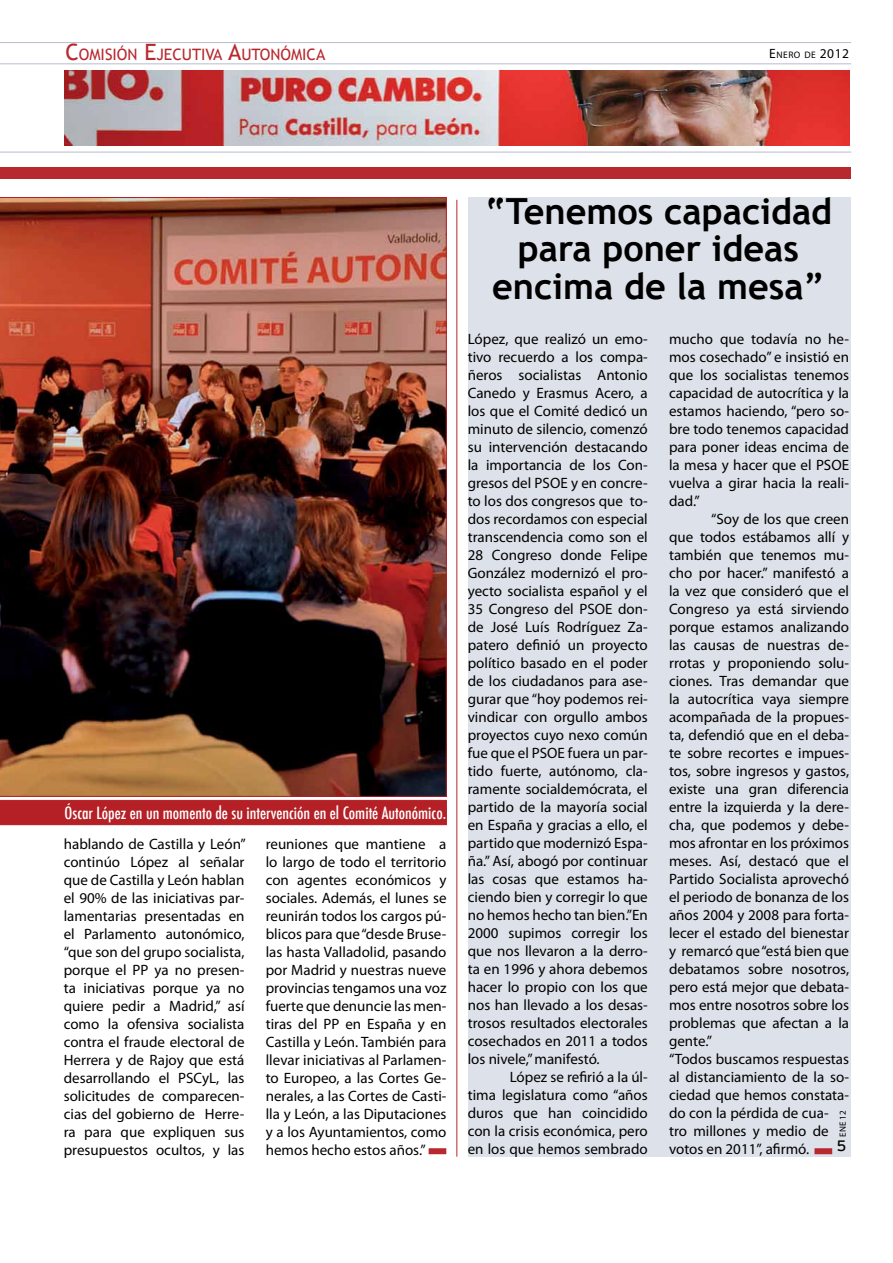
<style>
.page{position:relative;width:893px;height:1263px;background:#fff}
.page>*{position:absolute;margin:0;border:0;box-sizing:border-box;transform-origin:0 0}
.t1{font:700 36px/37.5px "Trebuchet MS";color:#000;text-align:center}
.t2{font:500 condensed 16.5px "Futura";color:#fff}
.t3{font:15.75px "Trebuchet MS";color:#b8292f}
.t4{font:15px/18px "Myriad Pro";color:#000;text-align:justify}
.t5{font:15px "Interstate";color:#000}
.t6{font:9.45px "Myriad Pro";color:#000}
.t7{font:9px "Myriad Pro";color:#000}
.s1{font-size:22.5px}
.s2{font-size:13.5px}
</style>
<div class="page">
<img style="left:0;top:197px;width:446px;height:599px">
<div style="left:468px;top:197px;width:382px;height:960px;background:#dde1e9"></div>
<hr style="left:0;top:42px;width:851px;height:1px;background:#b6bdd0">
<hr style="left:0;top:63px;width:851px;height:1px;background:#b6bdd0">
<div style="left:0;top:167px;width:850px;height:11px;background:#b8292f"></div>
<hr style="left:0;top:152px;width:851px;height:1px;background:#b6bdd0">
<img style="left:65px;top:70px;width:785px;height:75px">
<div style="left:0;top:800px;width:446px;height:25px;background:#b42025"></div>
<div style="left:429px;top:1148px;width:17px;height:6px;background:#b8292f"></div>
<hr style="left:456px;top:200px;width:1px;height:957px;background:#b8292f">
<div style="left:814px;top:1148px;width:18px;height:6px;background:#b8292f"></div>
<p class="t3" style="left:65px;top:45px;width:261px"><span class="s1">C</span>OMISIÓN <span class="s1">E</span>JECUTIVA <span class="s1">A</span>UTONÓMICA</p>
<p class="t6" style="left:769px;top:49px;width:81px"><span class="s2">E</span>NERO DE <span class="s2">2012</span></p>
<p class="t2" style="left:65px;top:803px;width:383px">Óscar López en un momento de su intervención en el Comité Autonómico.</p>
<p class="t4" style="left:64px;top:835px;width:184px">hablando de Castilla y León” continúo López al señalar que de Castilla y León hablan el 90% de las iniciativas par&shy;lamentarias presentadas en el Parlamento autonómico, “que son del grupo socialista, porque el PP ya no presen&shy;ta iniciativas porque ya no quiere pedir a Madrid,” así como la ofensiva socialista contra el fraude electoral de Herrera y de Rajoy que está desarrollando el PSCyL, las solicitudes de comparecen&shy;cias del gobierno de Herre&shy;ra para que expliquen sus presupuestos ocultos, y las</p>
<p class="t4" style="left:266px;top:835px;width:182px">reuniones que mantiene a lo largo de todo el territorio con agentes económicos y sociales. Además, el lunes se reunirán todos los cargos pú&shy;blicos para que “desde Bruse&shy;las hasta Valladolid, pasando por Madrid y nuestras nueve provincias tengamos una voz fuerte que denuncie las men&shy;tiras del PP en España y en Castilla y León. También para llevar iniciativas al Parlamen&shy;to Europeo, a las Cortes Ge&shy;nerales, a las Cortes de Casti&shy;lla y León, a las Diputaciones y a los Ayuntamientos, como hemos hecho estos años.”</p>
<h1 class="t1" style="left:485px;top:192px;width:349px">“Tenemos capacidad para poner ideas encima de la mesa”</h1>
<p class="t4" style="left:468px;top:330px;width:182px">López, que realizó un emo&shy;tivo recuerdo a los compa&shy;ñeros socialistas Antonio Canedo y Erasmus Acero, a los que el Comité dedicó un minuto de silencio, comenzó su intervención destacando la importancia de los Con&shy;gresos del PSOE y en concre&shy;to los dos congresos que to&shy;dos recordamos con especial transcendencia como son el 28 Congreso donde Felipe González modernizó el pro&shy;yecto socialista español y el 35 Congreso del PSOE don&shy;de José Luís Rodríguez Za&shy;patero definió un proyecto político basado en el poder de los ciudadanos para ase&shy;gurar que “hoy podemos rei&shy;vindicar con orgullo ambos proyectos cuyo nexo común fue que el PSOE fuera un par&shy;tido fuerte, autónomo, cla&shy;ramente socialdemócrata, el partido de la mayoría social en España y gracias a ello, el partido que modernizó Espa&shy;ña.” Así, abogó por continuar las cosas que estamos ha&shy;ciendo bien y corregir lo que no hemos hecho tan bien.”En 2000 supimos corregir los que nos llevaron a la derro&shy;ta en 1996 y ahora debemos hacer lo propio con los que nos han llevado a los desas&shy;trosos resultados electorales cosechados en 2011 a todos los nivele,” manifestó.</p>
<p class="t4" style="left:468px;top:1068px;width:182px;text-indent:42px">López se refirió a la úl&shy;tima legislatura como “años duros que han coincidido con la crisis económica, pero en los que hemos sembrado</p>
<p class="t4" style="left:669px;top:330px;width:182px">mucho que todavía no he&shy;mos cosechado” e insistió en que los socialistas tenemos capacidad de autocrítica y la estamos haciendo, “pero so&shy;bre todo tenemos capacidad para poner ideas encima de la mesa y hacer que el PSOE vuelva a girar hacia la reali&shy;dad.”</p>
<p class="t4" style="left:669px;top:510px;width:182px;text-align:left;text-indent:42px">“Soy de los que creen que todos estábamos allí y también que tenemos mu&shy;cho por hacer.” manifestó a la vez que consideró que el<br>Congreso ya está sirviendo porque estamos analizando las causas de nuestras de&shy;rrotas y proponiendo solu&shy;ciones. Tras demandar que la autocrítica vaya siempre acompañada de la propues&shy;ta, defendió que en el deba&shy;te sobre recortes e impues&shy;tos, sobre ingresos y gastos, existe una gran diferencia entre la izquierda y la dere&shy;cha, que podemos y debe&shy;mos afrontar en los próximos meses. Así, destacó que el<br>Partido Socialista aprovechó el periodo de bonanza de los años 2004 y 2008 para forta&shy;lecer el estado del bienestar y remarcó que “está bien que debatamos sobre nosotros, pero está mejor que debata&shy;mos entre nosotros sobre los problemas que afectan a la gente.”<br>“Todos buscamos respuestas al distanciamiento de la so&shy;ciedad que hemos constata&shy;do con la pérdida de cua&shy;tro millones y medio de votos en 2011”, afirmó.</p>
<p class="t7" style="left:837px;top:1136px;width:27px;rotate:-90deg">ENE 12</p>
<p class="t5" style="left:837px;top:1137px;width:11px">5</p>
</div>
